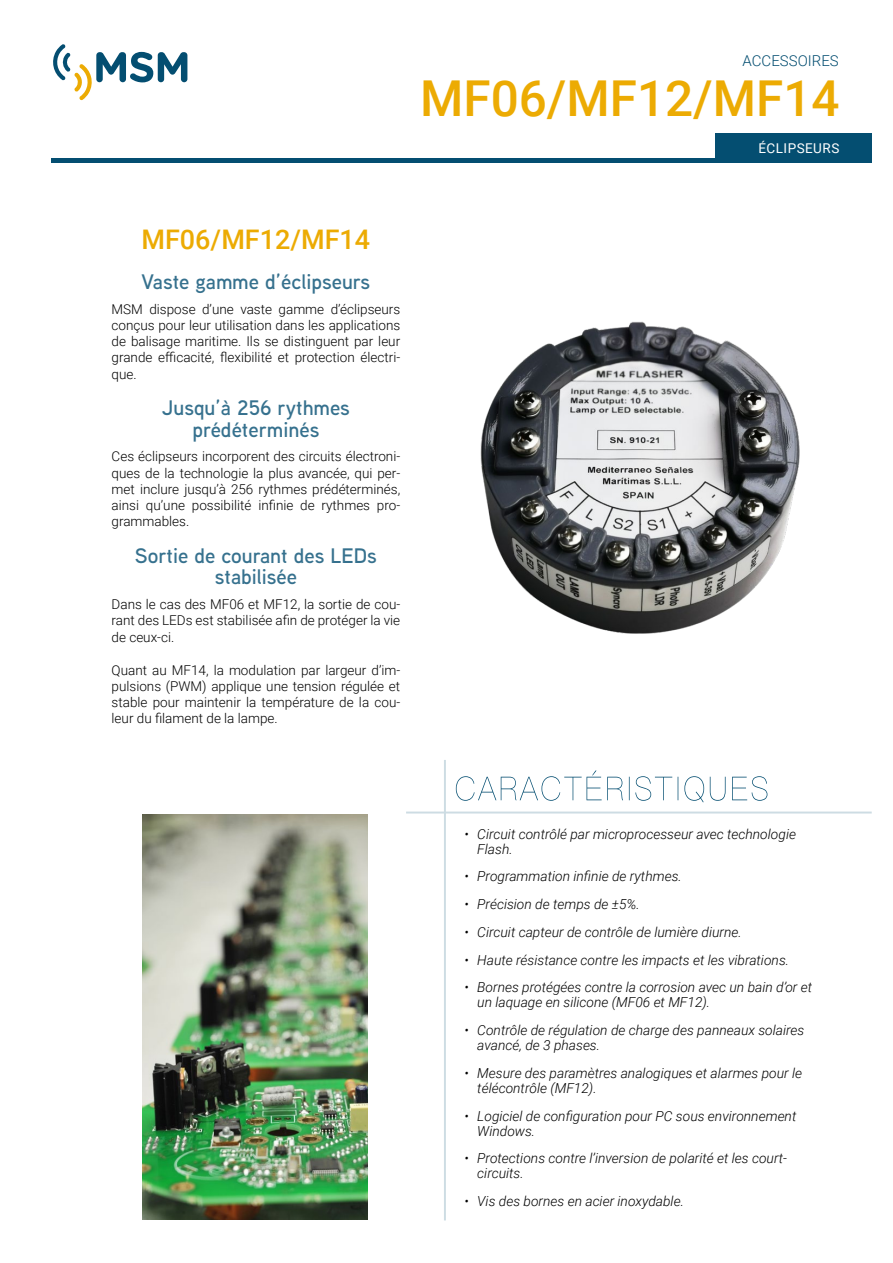
<style>
.page{position:relative;width:893px;height:1263px;background:#fff}
.page>*{position:absolute;margin:0;border:0;box-sizing:border-box;transform-origin:0 0}
.t1{font:500 49.5px "Roboto";color:#ecab03}
.t2{font:500 27px "Roboto";color:#ecab03}
.t3{font:600 21px/21.6px "Aaux Next";color:#36718e;text-align:center}
.t4{font:300 15px "Roboto";color:#044e71}
.t5{font:italic 300 13.8px/15px "Roboto";color:#000}
.t6{font:300 13.5px/16.2px "Roboto";color:#000;text-align:justify}
.t7{font:13.5px "Roboto";letter-spacing:.035em;color:#fff}
</style>
<div class="page">
<svg style="left:53px;top:44px;width:134px;height:56px"></svg>
<div style="left:51px;top:158px;width:821px;height:5px;background:#044e71"></div>
<hr style="left:444px;top:760px;width:2px;height:460px;background:#cddce3">
<hr style="left:406px;top:811px;width:466px;height:2px;background:#cddce3">
<svg style="left:456px;top:770px;width:311px;height:32px"></svg>
<div style="left:715px;top:133px;width:157px;height:26px;background:#044e71"></div>
<img style="left:480px;top:321px;width:320px;height:313px">
<img style="left:142px;top:814px;width:226px;height:406px">
<p class="t4" style="left:743px;top:50px;width:98px">ACCESSOIRES</p>
<h1 class="t1" style="left:420px;top:64px;width:421px">MF06/MF12/MF14</h1>
<p class="t7" style="left:758px;top:139px;width:82px">ÉCLIPSEURS</p>
<h2 class="t2" style="left:142px;top:220px;width:230px">MF06/MF12/MF14</h2>
<h3 class="t3" style="left:142px;top:270px;width:230px">Vaste gamme d’éclipseurs</h3>
<p class="t6" style="left:112px;top:300px;width:290px">MSM dispose d’une vaste gamme d’éclipseurs conçus pour leur utilisation dans les applications de balisage maritime. Ils se distinguent par leur grande efficacité, flexibilité et protection électri&shy;que.</p>
<h3 class="t3" style="left:162px;top:396px;width:190px">Jusqu’à 256 rythmes prédéterminés</h3>
<p class="t6" style="left:112px;top:448px;width:290px">Ces éclipseurs incorporent des circuits électroni&shy;ques de la technologie la plus avancée, qui per&shy;met inclure jusqu’à 256 rythmes prédéterminés, ainsi qu’une possibilité infinie de rythmes pro&shy;grammables.</p>
<h3 class="t3" style="left:135px;top:544px;width:244px">Sortie de courant des LEDs stabilisée</h3>
<p class="t6" style="left:112px;top:596px;width:290px">Dans le cas des MF06 et MF12, la sortie de cou&shy;rant des LEDs est stabilisée afin de protéger la vie de ceux-ci.</p>
<p class="t6" style="left:112px;top:661px;width:290px">Quant au MF14, la modulation par largeur d’im&shy;pulsions (PWM) applique une tension régulée et stable pour maintenir la température de la cou&shy;leur du filament de la lampe.</p>
<p class="t5" style="left:477px;top:826px;width:320px;text-indent:-13px">• Circuit contrôlé par microprocesseur avec technologie<br>Flash.</p>
<p class="t5" style="left:465px;top:868px;width:219px">• Programmation infinie de rythmes.</p>
<p class="t5" style="left:465px;top:896px;width:177px">• Précision de temps de ±5%.</p>
<p class="t5" style="left:465px;top:924px;width:279px">• Circuit capteur de contrôle de lumière diurne.</p>
<p class="t5" style="left:465px;top:952px;width:326px">• Haute résistance contre les impacts et les vibrations.</p>
<p class="t5" style="left:477px;top:979px;width:336px;text-indent:-13px">• Bornes protégées contre la corrosion avec un bain d’or et un laquage en silicone (MF06 et MF12).</p>
<p class="t5" style="left:477px;top:1022px;width:329px;text-indent:-13px">• Contrôle de régulation de charge des panneaux solaires avancé, de 3 phases.</p>
<p class="t5" style="left:477px;top:1065px;width:326px;text-indent:-13px">• Mesure des paramètres analogiques et alarmes pour le télécontrôle (MF12).</p>
<p class="t5" style="left:477px;top:1108px;width:321px;text-indent:-13px">• Logiciel de configuration pour PC sous environnement<br>Windows.</p>
<p class="t5" style="left:477px;top:1150px;width:311px;text-indent:-13px">• Protections contre l’inversion de polarité et les court&shy;circuits.</p>
<p class="t5" style="left:465px;top:1193px;width:221px">• Vis des bornes en acier inoxydable.</p>
</div>
